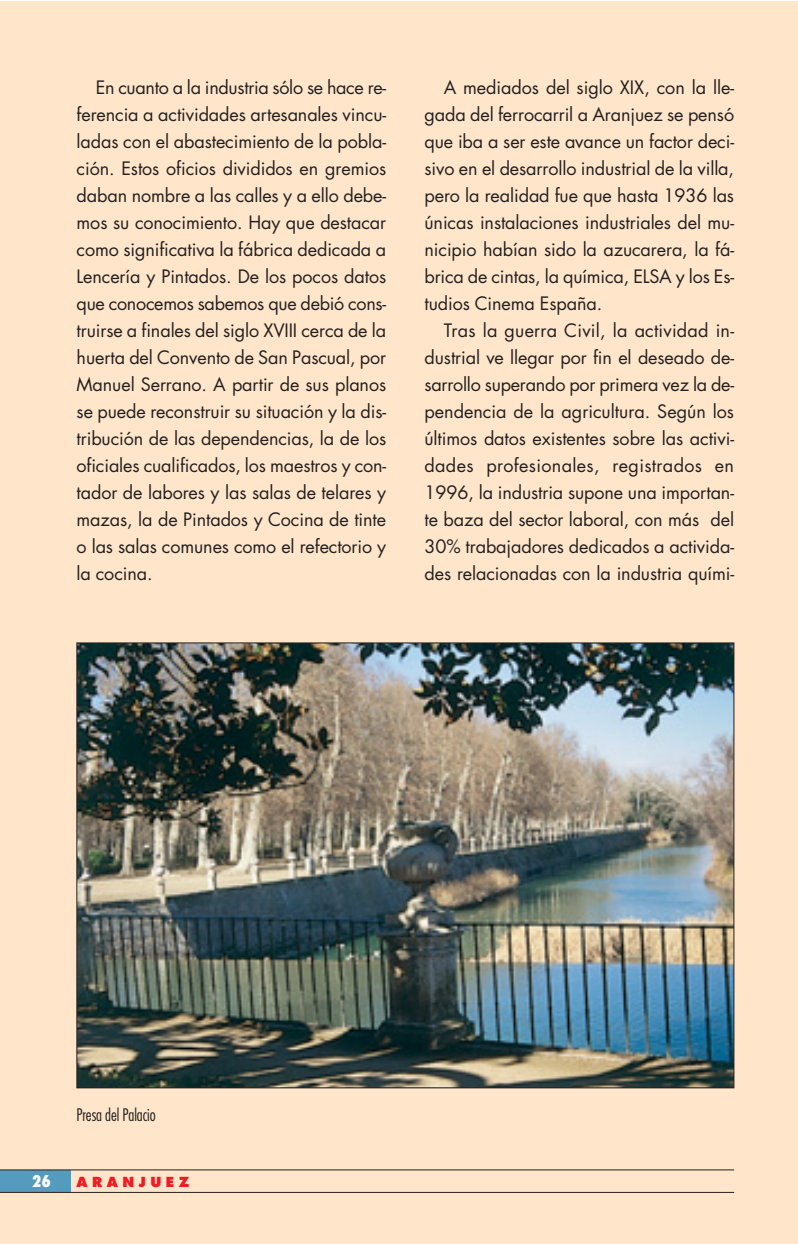
<style>
.page{position:relative;width:798px;height:1244px;background:#fff}
.page>*{position:absolute;margin:0;border:0;box-sizing:border-box;transform-origin:0 0}
.t1{font:18px/27px "Futura";letter-spacing:-.005em;color:#231f1f;text-align:justify}
.t2{font:18px "Futura";letter-spacing:.02em;color:#231f1f}
.t3{font:300 condensed 16.88px "Futura";letter-spacing:-.005em;color:#231f1f}
.t4{font:800 condensed 15.75px "Futura";color:#fff}
.t5{font:800 13.5px "Futura";letter-spacing:.335em;color:#ee1c24}
</style>
<div class="page">
<div style="left:0;top:2px;width:797px;height:1242px;background:#ffe6cb"></div>
<div style="left:0;top:1170px;width:70px;height:22px;background:#559bbe"></div>
<hr style="left:0;top:1192px;width:733px;height:1px;background:#231f1f">
<hr style="left:0;top:1169px;width:733px;height:1px;background:#231f1f">
<img style="left:79px;top:645px;width:652px;height:441px">
<p class="t1" style="left:77px;top:75px;width:311px;text-indent:19px">En cuanto a la industria sólo se hace re&shy;ferencia a actividades artesanales vincu&shy;ladas con el abastecimiento de la pobla&shy;ción. Estos oficios divididos en gremios daban nombre a las calles y a ello debe&shy;mos su conocimiento. Hay que destacar como significativa la fábrica dedicada a Lencería y Pintados. De los pocos datos que conocemos sabemos que debió cons&shy;truirse a finales del siglo XVIII cerca de la huerta del Convento de San Pascual, por Manuel Serrano. A partir de sus planos se puede reconstruir su situación y la dis&shy;tribución de las dependencias, la de los oficiales cualificados, los maestros y con&shy;tador de labores y las salas de telares y mazas, la de Pintados y Cocina de tinte o las salas comunes como el refectorio y la cocina.</p>
<p class="t1" style="left:443px;top:75px;width:292px">A mediados del siglo XIX, con la lle-</p>
<p class="t1" style="left:424px;top:102px;width:311px">gada del ferrocarril a Aranjuez se pensó</p>
<p class="t1" style="left:424px;top:129px;width:311px">que iba a ser este avance un factor deci-</p>
<p class="t1" style="left:424px;top:156px;width:311px">sivo en el desarrollo industrial de la villa,</p>
<p class="t1" style="left:424px;top:183px;width:311px">pero la realidad fue que hasta 1936 las</p>
<p class="t1" style="left:424px;top:210px;width:311px">únicas instalaciones industriales del mu-</p>
<p class="t1" style="left:424px;top:237px;width:311px">nicipio habían sido la azucarera, la fá-</p>
<p class="t1" style="left:424px;top:264px;width:311px">brica de cintas, la química, ELSA y los Es-</p>
<p class="t1" style="left:424px;top:291px;width:179px">tudios Cinema España.</p>
<p class="t1" style="left:443px;top:318px;width:292px">Tras la guerra Civil, la actividad in-</p>
<p class="t1" style="left:424px;top:345px;width:311px">dustrial ve llegar por fin el deseado de-</p>
<p class="t1" style="left:424px;top:372px;width:311px">sarrollo superando por primera vez la de-</p>
<p class="t1" style="left:424px;top:399px;width:311px">pendencia de la agricultura. Según los</p>
<p class="t1" style="left:424px;top:426px;width:311px">últimos datos existentes sobre las activi-</p>
<p class="t2" style="left:424px;top:457px;width:311px">dades profesionales, registrados en</p>
<p class="t1" style="left:424px;top:480px;width:311px">1996, la industria supone una importan-</p>
<p class="t1" style="left:424px;top:507px;width:311px">te baza del sector laboral, con más del</p>
<p class="t1" style="left:424px;top:534px;width:311px">30% trabajadores dedicados a activida-</p>
<p class="t1" style="left:424px;top:561px;width:311px">des relacionadas con la industria quími-</p>
<p class="t3" style="left:77px;top:1107px;width:81px">Presa del Palacio</p>
<p class="t4" style="left:32px;top:1174px;width:21px">26</p>
<p class="t5" style="left:77px;top:1176px;width:114px">ARANJUEZ</p>
</div>
